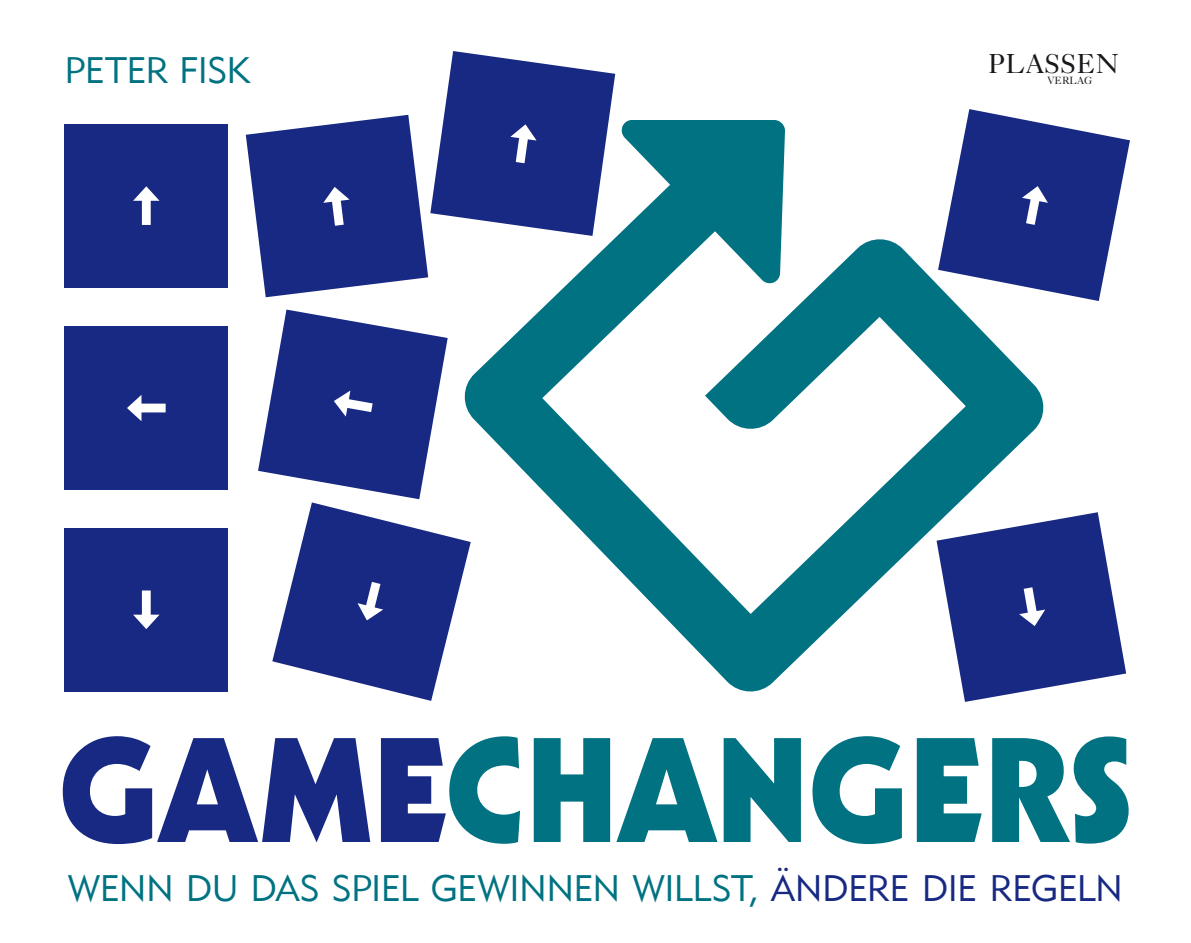
<style>
.page{position:relative;width:1191px;height:943px;background:#fff}
.page>*{position:absolute;margin:0;border:0;box-sizing:border-box;transform-origin:0 0}
.t1{font:145.25px "Geometric 231 BT Heavy C";letter-spacing:-.01em;color:#007282}
.t2{font:36.75px "Geometric 415 BT Lite A";letter-spacing:-.015em;color:#007282}
.t3{font:36.75px "Geometric 415 BT Lite A";letter-spacing:-.01em;color:#172983}
.t4{font:27.47px "Casablanca Plain";letter-spacing:.015em;color:#1a171c}
.t5{font:10.5px "Casablanca Plain";color:#1a171c}
.s1{color:#172983}
</style>
<div class="page">
<svg style="left:471px;top:120px;width:573px;height:572px"></svg>
<div style="left:64px;top:124px;width:164px;height:163px;background:#172983"></div>
<svg style="left:133px;top:186px;width:26px;height:39px"></svg>
<svg style="left:246px;top:51px;width:369px;height:246px"></svg>
<svg style="left:938px;top:109px;width:192px;height:192px"></svg>
<div style="left:64px;top:528px;width:164px;height:163px;background:#172983"></div>
<svg style="left:133px;top:590px;width:26px;height:39px"></svg>
<svg style="left:936px;top:512px;width:190px;height:190px"></svg>
<div style="left:64px;top:326px;width:164px;height:164px;background:#172983"></div>
<svg style="left:127px;top:395px;width:39px;height:26px"></svg>
<svg style="left:258px;top:309px;width:213px;height:392px"></svg>
<p class="t2" style="left:64px;top:47px;width:187px">PETER FISK</p>
<p class="t4" style="left:988px;top:47px;width:132px">PLASSEN</p>
<p class="t5" style="left:1047px;top:74px;width:46px">VERLAG</p>
<h1 class="t1" style="left:58px;top:701px;width:1075px"><span class="s1">GAME</span>CHANGERS</h1>
<p class="t2" style="left:68px;top:865px;width:282px">WENN DU DAS SPIE</p>
<p class="t2" style="left:400px;top:865px;width:468px">L GEWI NNEN WI LLST, <span class="s1">ÄNDERE</span></p>
<p class="t3" style="left:922px;top:865px;width:203px">DIE REGELN</p>
</div>
